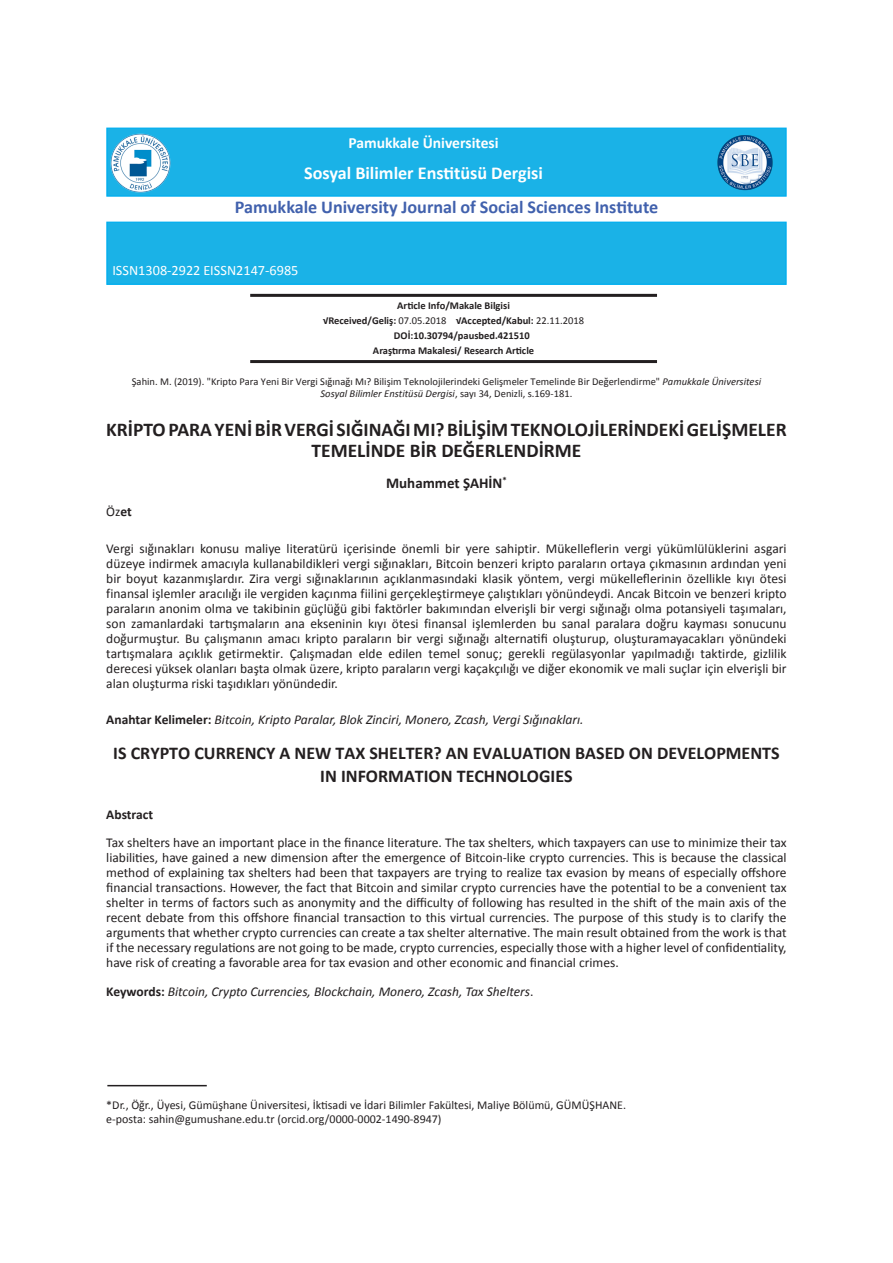
<style>
.page{position:relative;width:893px;height:1263px;background:#fff}
.page>*{position:absolute;margin:0;border:0;box-sizing:border-box;transform-origin:0 0}
.t1{font:700 19.5px/21px "Calibri";color:#231f20;text-align:center}
.t2{font:700 18.15px "Calibri";color:#4161ad}
.t3{font:700 18.15px "Calibri";color:#fff}
.t4{font:700 18px/23.4px "Calibri";color:#231f20;text-align:center}
.t5{font:700 15.6px "Calibri";color:#fff}
.t6{font:700 15px "Calibri";color:#231f20}
.t7{font:14.25px "Calibri";color:#fff}
.t8{font:13.5px/15px "Calibri";color:#231f20;text-align:justify}
.t9{font:italic 13.5px "Calibri";color:#231f20}
.t10{font:700 13.5px "Calibri";color:#231f20}
.t11{font:12px/14.4px "Calibri";color:#231f20}
.t12{font:10.5px/12px "Calibri";color:#231f20;text-align:center}
.t13{font:700 10.5px "Calibri";color:#231f20}
.s1{font-weight:400}
.s2{font-style:italic}
.s3{font-weight:700}
.s4{font-weight:700;font-style:normal}
.s5{font-style:normal}
</style>
<div class="page">
<hr style="left:250px;top:294px;width:407px;height:3px;background:#231f20">
<hr style="left:250px;top:360px;width:407px;height:3px;background:#231f20">
<div style="left:106px;top:222px;width:681px;height:63px;background:#1ab2e7;border:1px solid #00aeef"></div>
<div style="left:106px;top:128px;width:681px;height:69px;background:#1ab2e7;border:1px solid #00aeef"></div>
<img style="left:717px;top:135px;width:56px;height:56px">
<img style="left:111px;top:133px;width:59px;height:59px">
<hr style="left:107px;top:1085px;width:100px;height:1px;background:#231f20">
<p class="t5" style="left:348px;top:133px;width:152px">Pamukkale Üniversitesi</p>
<h2 class="t3" style="left:304px;top:162px;width:240px">Sosyal Bilimler Enstitüsü Dergisi</h2>
<h2 class="t2" style="left:235px;top:196px;width:425px">Pamukkale University Journal of Social Sciences Institute</h2>
<p class="t7" style="left:112px;top:261px;width:188px">ISSN1308-2922 EISSN2147-6985</p>
<p class="t13" style="left:397px;top:299px;width:114px">Article Info/Makale Bilgisi</p>
<p class="t13" style="left:323px;top:314px;width:262px">√Received/Geliş: <span class="s1">07.05.2018</span> √Accepted/Kabul: <span class="s1">22.11.2018</span></p>
<p class="t13" style="left:394px;top:329px;width:137px">DOİ:10.30794/pausbed.421510</p>
<p class="t13" style="left:373px;top:344px;width:163px">Araştırma Makalesi/ Research Article</p>
<p class="t12" style="left:132px;top:375px;width:631px">Şahin. M. (2019). "Kripto Para Yeni Bir Vergi Sığınağı Mı? Bilişim Teknolojilerindeki Gelişmeler Temelinde Bir Değerlendirme" <span class="s2">Pamukkale Üniversitesi<br>Sosyal Bilimler Enstitüsü Dergisi</span>, sayı 34, Denizli, s.169-181.</p>
<h1 class="t1" style="left:106px;top:418px;width:682px">KRİPTO PARA YENİ BİR VERGİ SIĞINAĞI MI? BİLİŞİM TEKNOLOJİLERİNDEKİ GELİŞMELER<br>TEMELİNDE BİR DEĞERLENDİRME</h1>
<p class="t6" style="left:386px;top:474px;width:122px">Muhammet ŞAHİN<sup>*</sup></p>
<p class="t8" style="left:106px;top:503px;width:27px">Öz<span class="s3">et</span></p>
<p class="t8" style="left:106px;top:540px;width:682px">Vergi sığınakları konusu maliye literatürü içerisinde önemli bir yere sahiptir. Mükelleflerin vergi yükümlülüklerini asgari düzeye indirmek amacıyla kullanabildikleri vergi sığınakları, Bitcoin benzeri kripto paraların ortaya çıkmasının ardından yeni bir boyut kazanmışlardır. Zira vergi sığınaklarının açıklanmasındaki klasik yöntem, vergi mükelleflerinin özellikle kıyı ötesi finansal işlemler aracılığı ile vergiden kaçınma fiilini gerçekleştirmeye çalıştıkları yönündeydi. Ancak Bitcoin ve benzeri kripto paraların anonim olma ve takibinin güçlüğü gibi faktörler bakımından elverişli bir vergi sığınağı olma potansiyeli taşımaları, son zamanlardaki tartışmaların ana ekseninin kıyı ötesi finansal işlemlerden bu sanal paralara doğru kayması sonucunu doğurmuştur. Bu çalışmanın amacı kripto paraların bir vergi sığınağı alternatifi oluşturup, oluşturamayacakları yönündeki tartışmalara açıklık getirmektir. Çalışmadan elde edilen temel sonuç; gerekli regülasyonlar yapılmadığı taktirde, gizlilik derecesi yüksek olanları başta olmak üzere, kripto paraların vergi kaçakçılığı ve diğer ekonomik ve mali suçlar için elverişli bir alan oluşturma riski taşıdıkları yönündedir.</p>
<p class="t9" style="left:106px;top:711px;width:479px"><span class="s4">Anahtar Kelimeler:</span> Bitcoin, Kripto Paralar, Blok Zinciri, Monero, Zcash, Vergi Sığınakları.</p>
<h3 class="t4" style="left:113px;top:740px;width:668px">IS CRYPTO CURRENCY A NEW TAX SHELTER? AN EVALUATION BASED ON DEVELOPMENTS<br>IN INFORMATION TECHNOLOGIES</h3>
<p class="t10" style="left:106px;top:806px;width:48px">Abstract</p>
<p class="t8" style="left:106px;top:834px;width:682px">Tax shelters have an important place in the finance literature. The tax shelters, which taxpayers can use to minimize their tax liabilities, have gained a new dimension after the emergence of Bitcoin-like crypto currencies. This is because the classical method of explaining tax shelters had been that taxpayers are trying to realize tax evasion by means of especially offshore financial transactions. However, the fact that Bitcoin and similar crypto currencies have the potential to be a convenient tax shelter in terms of factors such as anonymity and the difficulty of following has resulted in the shift of the main axis of the recent debate from this offshore financial transaction to this virtual currencies. The purpose of this study is to clarify the arguments that whether crypto currencies can create a tax shelter alternative. The main result obtained from the work is that if the necessary regulations are not going to be made, crypto currencies, especially those with a higher level of confidentiality, have risk of creating a favorable area for tax evasion and other economic and financial crimes.</p>
<p class="t9" style="left:106px;top:983px;width:429px"><span class="s4">Keywords:</span> Bitcoin, Crypto Currencies, Blockchain, Monero, Zcash, Tax Shelters<span class="s5">.</span></p>
<p class="t11" style="left:106px;top:1097px;width:521px">*Dr., Öğr., Üyesi, Gümüşhane Üniversitesi, İktisadi ve İdari Bilimler Fakültesi, Maliye Bölümü, GÜMÜŞHANE. e-posta: sahin@gumushane.edu.tr (orcid.org/0000-0002-1490-8947)</p>
</div>
